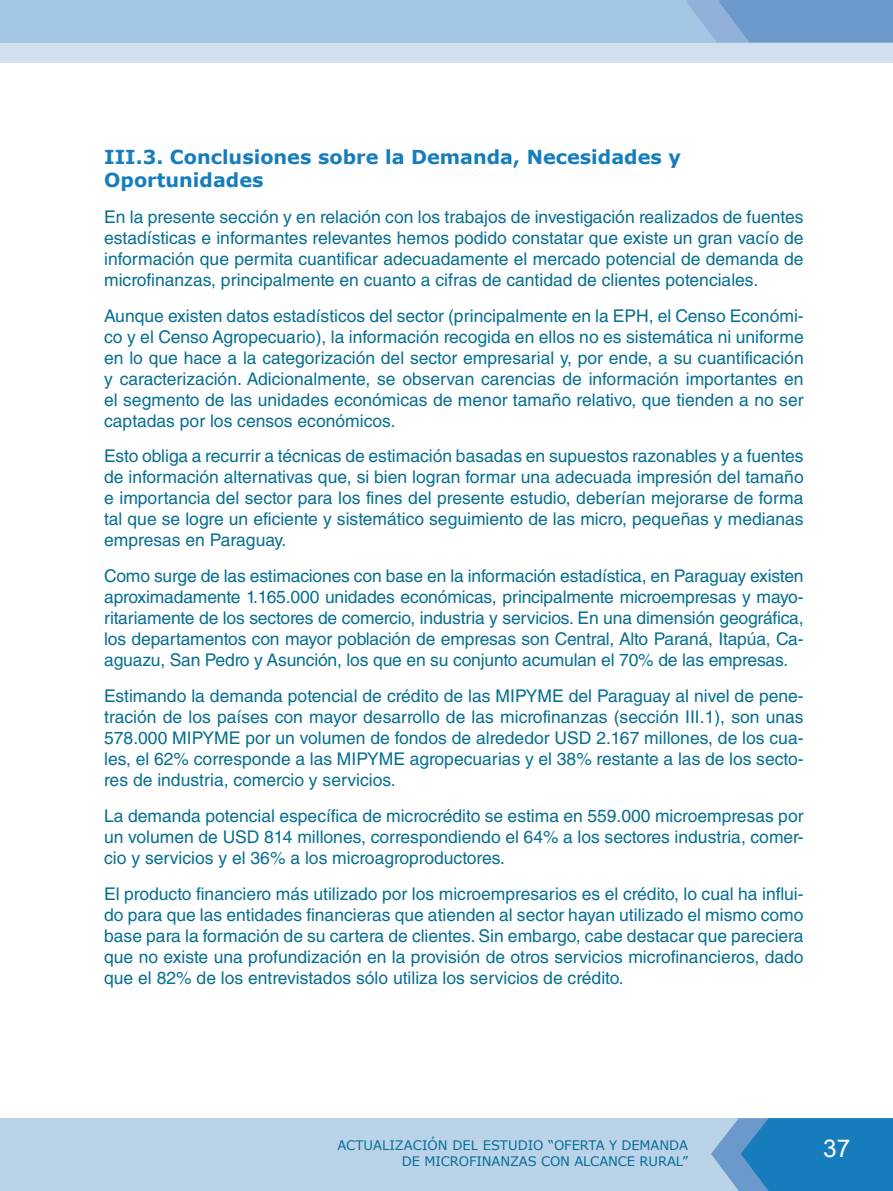
<style>
.page{position:relative;width:893px;height:1191px;background:#fff}
.page>*{position:absolute;margin:0;border:0;box-sizing:border-box;transform-origin:0 0}
.t1{font:24.5px "Arial";color:#fff}
.t2{font:700 19.25px/23.1px "Verdana";color:#167dbc}
.t3{font:17.5px/21px "Helvetica LT Std";color:#066f91;text-align:justify}
.t4{font:13.12px "Verdana";letter-spacing:-.01em;color:#066f91}
</style>
<div class="page">
<div style="left:0;top:1118px;width:893px;height:73px;background:#bad3e9"></div>
<svg style="left:711px;top:1118px;width:182px;height:73px;background:#3088c2"></svg>
<div style="left:0;top:0;width:893px;height:62px;background:#d0e0ee"></div>
<div style="left:0;top:0;width:893px;height:42px;background:#a4c7e3"></div>
<svg style="left:686px;top:0;width:207px;height:42px;background:#75a0cf"></svg>
<p class="t2" style="left:104px;top:145px;width:578px">III.3. Conclusiones sobre la Demanda, Necesidades y<br>Oportunidades</p>
<p class="t3" style="left:104px;top:206px;width:701px">En la presente sección y en relación con los trabajos de investigación realizados de fuentes estadísticas e informantes relevantes hemos podido constatar que existe un gran vacío de información que permita cuantificar adecuadamente el mercado potencial de demanda de microfinanzas, principalmente en cuanto a cifras de cantidad de clientes potenciales.</p>
<p class="t3" style="left:104px;top:305px;width:701px">Aunque existen datos estadísticos del sector (principalmente en la EPH, el Censo Económi&shy;co y el Censo Agropecuario), la información recogida en ellos no es sistemática ni uniforme en lo que hace a la categorización del sector empresarial y, por ende, a su cuantificación y caracterización. Adicionalmente, se observan carencias de información importantes en el segmento de las unidades económicas de menor tamaño relativo, que tienden a no ser captadas por los censos económicos.</p>
<p class="t3" style="left:104px;top:446px;width:701px">Esto obliga a recurrir a técnicas de estimación basadas en supuestos razonables y a fuentes de información alternativas que, si bien logran formar una adecuada impresión del tamaño e importancia del sector para los fines del presente estudio, deberían mejorarse de forma tal que se logre un eficiente y sistemático seguimiento de las micro, pequeñas y medianas empresas en Paraguay.</p>
<p class="t3" style="left:104px;top:565px;width:701px">Como surge de las estimaciones con base en la información estadística, en Paraguay existen aproximadamente 1.165.000 unidades económicas, principalmente microempresas y mayo&shy;ritariamente de los sectores de comercio, industria y servicios. En una dimensión geográfica, los departamentos con mayor población de empresas son Central, Alto Paraná, Itapúa, Ca&shy;aguazu, San Pedro y Asunción, los que en su conjunto acumulan el 70% de las empresas.</p>
<p class="t3" style="left:104px;top:685px;width:701px">Estimando la demanda potencial de crédito de las MIPYME del Paraguay al nivel de pene&shy;tración de los países con mayor desarrollo de las microfinanzas (sección III.1), son unas 578.000 MIPYME por un volumen de fondos de alrededor USD 2.167 millones, de los cua&shy;les, el 62% corresponde a las MIPYME agropecuarias y el 38% restante a las de los secto&shy;res de industria, comercio y servicios.</p>
<p class="t3" style="left:104px;top:805px;width:701px">La demanda potencial específica de microcrédito se estima en 559.000 microempresas por un volumen de USD 814 millones, correspondiendo el 64% a los sectores industria, comer&shy;cio y servicios y el 36% a los microagroproductores.</p>
<p class="t3" style="left:104px;top:883px;width:701px">El producto financiero más utilizado por los microempresarios es el crédito, lo cual ha influi&shy;do para que las entidades financieras que atienden al sector hayan utilizado el mismo como base para la formación de su cartera de clientes. Sin embargo, cabe destacar que pareciera que no existe una profundización en la provisión de otros servicios microfinancieros, dado que el 82% de los entrevistados sólo utiliza los servicios de crédito.</p>
<p class="t4" style="left:337px;top:1136px;width:352px">ACTUALIZACIÓN DEL ESTUDIO “OFERTA Y DEMANDA</p>
<h1 class="t1" style="left:823px;top:1135px;width:29px">37</h1>
<p class="t4" style="left:402px;top:1152px;width:288px">DE MICROFINANZAS CON ALCANCE RURAL”</p>
</div>
